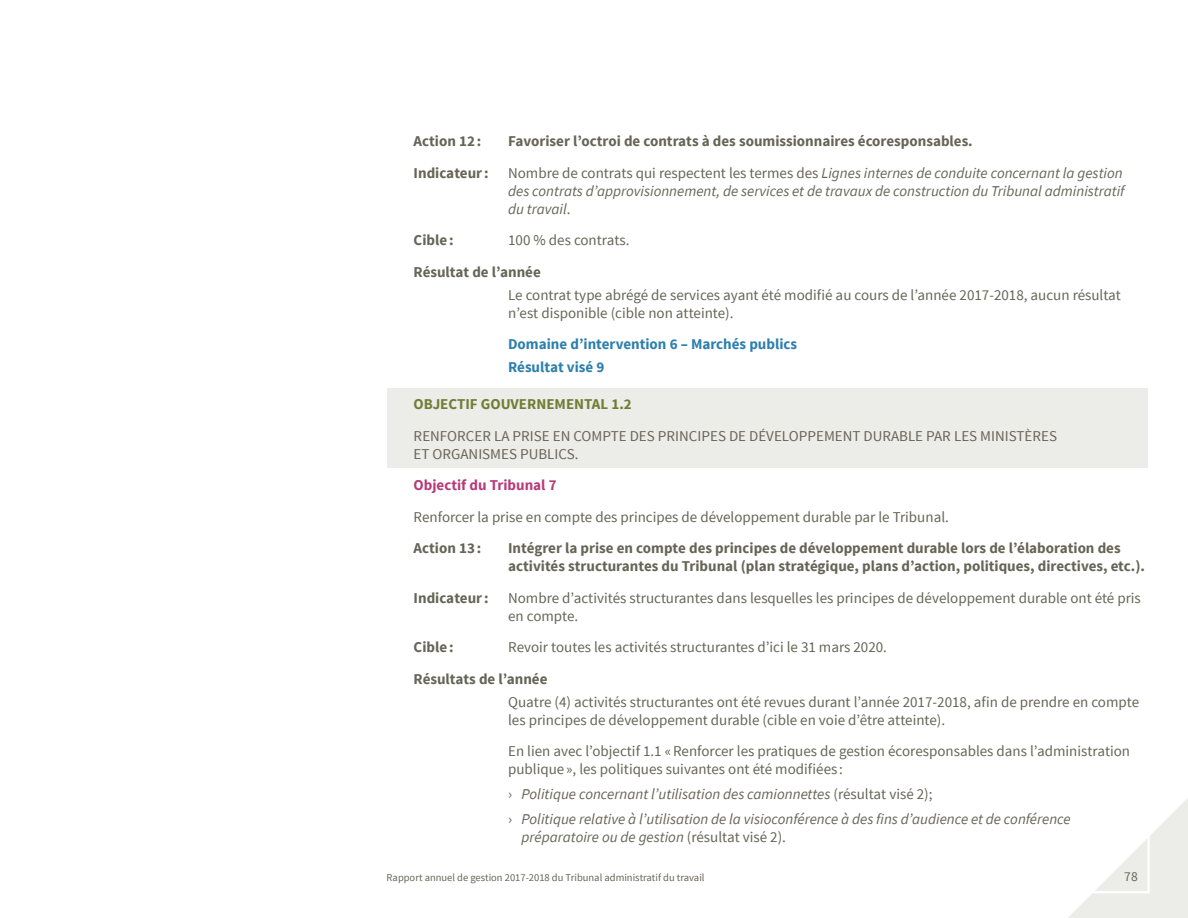
<style>
.page{position:relative;width:1188px;height:918px;background:#fff}
.page>*{position:absolute;margin:0;border:0;box-sizing:border-box;transform-origin:0 0}
.t1{font:15px/18px "Source Sans Pro";color:#656557}
.t2{font:italic 15px/18px "Source Sans Pro";color:#656557;text-align:justify}
.t3{font:700 15px/18px "Source Sans Pro";color:#656557}
.t4{font:700 15px "Source Sans Pro";color:#2d7fac}
.t5{font:700 15px "Source Sans Pro";color:#717d34}
.t6{font:700 15px "Source Sans Pro";color:#b73b78}
.t7{font:13.5px "Source Sans Pro";color:#656557}
.t8{font:10.5px "Source Sans Pro";color:#656557}
.s1{font-style:normal}
</style>
<div class="page">
<svg style="left:1068px;top:798px;width:120px;height:120px"></svg>
<div style="left:387px;top:389px;width:761px;height:79px;background:#ecece8"></div>
<p class="t3" style="left:414px;top:133px;width:69px">Action 12:</p>
<p class="t3" style="left:508px;top:133px;width:466px">Favoriser l’octroi de contrats à des soumissionnaires écoresponsables.</p>
<p class="t3" style="left:414px;top:164px;width:76px">Indicateur:</p>
<p class="t2" style="left:508px;top:164px;width:618px"><span class="s1">Nombre de contrats qui respectent les termes des</span> Lignes internes de conduite concernant la gestion des contrats d’approvisionnement, de services et de travaux de construction du Tribunal administratif du travail<span class="s1">.</span></p>
<p class="t3" style="left:414px;top:232px;width:41px">Cible:</p>
<p class="t1" style="left:508px;top:232px;width:123px">100 % des contrats.</p>
<p class="t3" style="left:414px;top:263px;width:129px">Résultat de l’année</p>
<p class="t1" style="left:508px;top:286px;width:614px">Le contrat type abrégé de services ayant été modifié au cours de l’année 2017-2018, aucun résultat n’est disponible (cible non atteinte).</p>
<p class="t4" style="left:508px;top:334px;width:291px">Domaine d’intervention 6 – Marchés publics</p>
<p class="t4" style="left:508px;top:357px;width:98px">Résultat visé 9</p>
<p class="t5" style="left:414px;top:395px;width:220px">OBJECTIF GOUVERNEMENTAL 1.2</p>
<p class="t1" style="left:414px;top:427px;width:645px">RENFORCER LA PRISE EN COMPTE DES PRINCIPES DE DÉVELOPPEMENT DURABLE PAR LES MINISTÈRES<br>ET ORGANISMES PUBLICS.</p>
<p class="t6" style="left:414px;top:476px;width:145px">Objectif du Tribunal 7</p>
<p class="t1" style="left:414px;top:508px;width:537px">Renforcer la prise en compte des principes de développement durable par le Tribunal.</p>
<p class="t3" style="left:414px;top:540px;width:69px">Action 13:</p>
<p class="t3" style="left:508px;top:540px;width:638px">Intégrer la prise en compte des principes de développement durable lors de l’élaboration des activités structurantes du Tribunal (plan stratégique, plans d’action, politiques, directives, etc.).</p>
<p class="t3" style="left:414px;top:590px;width:76px">Indicateur:</p>
<p class="t1" style="left:508px;top:589px;width:634px">Nombre d’activités structurantes dans lesquelles les principes de développement durable ont été pris en compte.</p>
<p class="t3" style="left:414px;top:639px;width:41px">Cible:</p>
<p class="t1" style="left:508px;top:639px;width:380px">Revoir toutes les activités structurantes d’ici le 31 mars 2020.</p>
<p class="t3" style="left:414px;top:671px;width:135px">Résultats de l’année</p>
<p class="t1" style="left:508px;top:693px;width:633px">Quatre (4) activités structurantes ont été revues durant l’année 2017-2018, afin de prendre en compte les principes de développement durable (cible en voie d’être atteinte).</p>
<p class="t1" style="left:508px;top:743px;width:624px">En lien avec l’objectif 1.1 «Renforcer les pratiques de gestion écoresponsables dans l’administration publique », les politiques suivantes ont été modifiées :</p>
<p class="t2" style="left:508px;top:785px;width:426px"><span class="s1">›</span> Politique concernant l’utilisation des camionnettes <span class="s1">(résultat visé 2);</span></p>
<p class="t2" style="left:522px;top:810px;width:551px;text-indent:-14px"><span class="s1">›</span> Politique relative à l’utilisation de la visioconférence à des fins d’audience et de conférence préparatoire ou de gestion <span class="s1">(résultat visé 2).</span></p>
<p class="t8" style="left:387px;top:871px;width:319px">Rapport annuel de gestion 2017-2018 du Tribunal administratif du travail</p>
<p class="t7" style="left:1124px;top:868px;width:15px">78</p>
</div>
